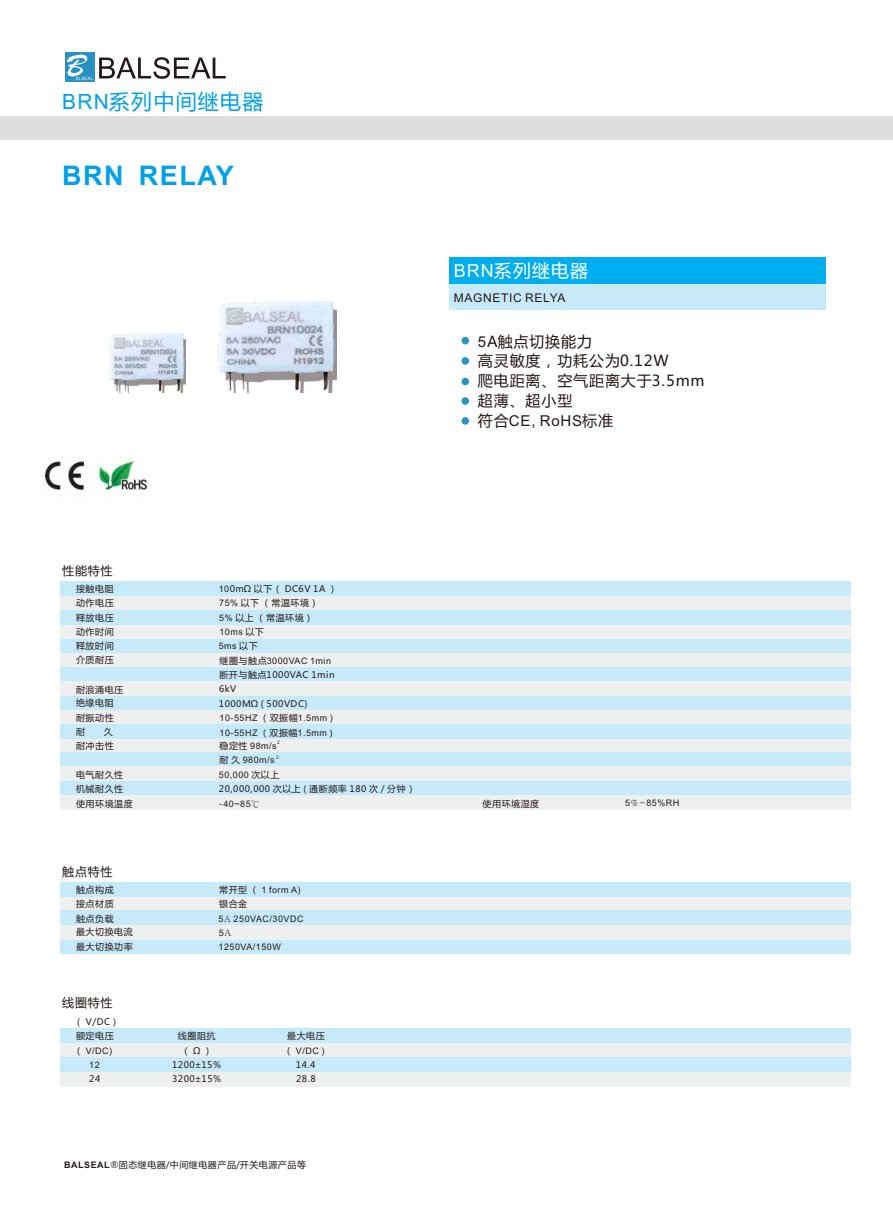
<style>
.page{position:relative;width:893px;height:1212px;background:#fff}
.page>*{position:absolute;margin:0;border:0;box-sizing:border-box;transform-origin:0 0}
.t1{font:700 27px "Arial";letter-spacing:.055em;color:#00a1e9}
.t2{font:21px "Microsoft Ya Hei";letter-spacing:.06em;color:#00a1e9}
.t3{font:18px "Microsoft Ya Hei";letter-spacing:.06em;color:#fff}
.t4{font:15px/19.8px "Microsoft Ya Hei";letter-spacing:.06em;color:#231916}
.t5{font:15px "Arial";letter-spacing:.055em;color:#231916}
.t6{font:12px "Arial";letter-spacing:.055em;color:#231916}
.t7{font:12px "Microsoft Ya Hei";letter-spacing:.06em;color:#231916}
.t8{font:9px/14px "Microsoft Ya Hei";letter-spacing:.06em;color:#231916}
.t9{font:9px/14.7px "Arial";letter-spacing:.055em;color:#231916}
.t10{font:4.5px "Microsoft Ya Hei";color:#231916}
.s1{font-family:"Arial"}
.s2{font-family:"Microsoft Ya Hei"}
.s3{font-family:"P Ming Li U"}
.s4{font-family:"Batang"}
.s5{font-family:"Arial";font-weight:700}
</style>
<div class="page">
<div style="left:60px;top:638px;width:790px;height:15px;background:#c7eafb"></div>
<div style="left:60px;top:624px;width:790px;height:15px;background:#eeefef"></div>
<div style="left:60px;top:596px;width:790px;height:14px;background:#eeefef"></div>
<div style="left:449px;top:283px;width:376px;height:26px;background:#c7eafb"></div>
<div style="left:449px;top:257px;width:376px;height:26px;background:#00aeef"></div>
<div style="left:0;top:116px;width:893px;height:24px;background:#dcdddd"></div>
<div style="left:65px;top:52px;width:30px;height:30px;background:#2791c3"></div>
<svg style="left:67px;top:55px;width:26px;height:25px"></svg>
<svg style="left:99px;top:57px;width:127px;height:22px"></svg>
<div style="left:461px;top:337px;width:8px;height:7px;background:#2795c3;border-radius:50%"></div>
<div style="left:461px;top:357px;width:8px;height:8px;background:#2795c3;border-radius:50%"></div>
<div style="left:461px;top:378px;width:8px;height:7px;background:#2795c3;border-radius:50%"></div>
<div style="left:461px;top:397px;width:8px;height:8px;background:#2795c3;border-radius:50%"></div>
<div style="left:461px;top:417px;width:8px;height:8px;background:#2795c3;border-radius:50%"></div>
<img style="left:43px;top:459px;width:105px;height:34px">
<div style="left:60px;top:581px;width:790px;height:15px;background:#c7eafb"></div>
<div style="left:60px;top:610px;width:790px;height:14px;background:#c7eafb"></div>
<div style="left:60px;top:653px;width:790px;height:14px;background:#eeefef"></div>
<div style="left:60px;top:1043px;width:790px;height:14px;background:#eeefef"></div>
<div style="left:60px;top:1028px;width:790px;height:15px;background:#c7eafb"></div>
<div style="left:60px;top:1057px;width:790px;height:14px;background:#c7eafb"></div>
<div style="left:60px;top:1072px;width:790px;height:14px;background:#eeefef"></div>
<div style="left:60px;top:667px;width:790px;height:15px;background:#c7eafb"></div>
<div style="left:60px;top:681px;width:790px;height:15px;background:#eeefef"></div>
<div style="left:60px;top:696px;width:790px;height:15px;background:#c7eafb"></div>
<div style="left:60px;top:710px;width:790px;height:15px;background:#eeefef"></div>
<div style="left:60px;top:725px;width:790px;height:14px;background:#c7eafb"></div>
<div style="left:60px;top:739px;width:790px;height:14px;background:#eeefef"></div>
<div style="left:60px;top:752px;width:790px;height:15px;background:#c7eafb"></div>
<div style="left:60px;top:767px;width:790px;height:14px;background:#eeefef"></div>
<div style="left:60px;top:781px;width:790px;height:15px;background:#c7eafb"></div>
<div style="left:60px;top:795px;width:790px;height:15px;background:#eeefef"></div>
<div style="left:60px;top:939px;width:790px;height:15px;background:#c7eafb"></div>
<div style="left:60px;top:925px;width:790px;height:14px;background:#eeefef"></div>
<div style="left:60px;top:896px;width:790px;height:15px;background:#eeefef"></div>
<div style="left:60px;top:882px;width:790px;height:15px;background:#c7eafb"></div>
<div style="left:60px;top:911px;width:790px;height:14px;background:#c7eafb"></div>
<img style="left:219px;top:301px;width:118px;height:91px">
<img style="left:110px;top:333px;width:76px;height:59px">
<h2 class="t2" style="left:62px;top:92px;width:203px"><span class="s1">BRN</span>系列中间继电器</h2>
<h1 class="t1" style="left:62px;top:165px;width:173px">BRN RELAY</h1>
<h3 class="t3" style="left:454px;top:263px;width:136px"><span class="s1">BRN</span>系列继电器</h3>
<h3 class="t6" style="left:454px;top:293px;width:113px">MAGNETIC RELYA</h3>
<h3 class="t4" style="left:478px;top:332px;width:228px"><span class="s1">5</span>A触点切换能力<br>高灵敏度，功耗公为0.12W<br>爬电距离、空气距离大于3.5mm超薄、超小型</h3>
<h3 class="t5" style="left:478px;top:415px;width:137px"><span class="s2">符合</span>CE, RoHS<span class="s2">标准</span></h3>
<h3 class="t7" style="left:62px;top:565px;width:52px">性能特性</h3>
<p class="t8" style="left:76px;top:582px;width:39px">接触电阻动作电压</p>
<p class="t8" style="left:76px;top:625px;width:39px;line-height:14.5px">动作时间释放时间</p>
<p class="t8" style="left:76px;top:612px;width:39px">释放电压</p>
<p class="t8" style="left:76px;top:654px;width:39px">介质耐压</p>
<p class="t8" style="left:219px;top:582px;width:120px"><span class="s1">10</span>0mΩ 以下（ DC6V 1A ）</p>
<p class="t8" style="left:219px;top:612px;width:96px"><span class="s1">5%</span> 以上 （常温环境）</p>
<p class="t8" style="left:219px;top:596px;width:101px"><span class="s1">75%</span> 以下 （常温环境）</p>
<p class="t9" style="left:219px;top:625px;width:114px">10ms <span class="s2">以下<br></span>5ms <span class="s2">以下<br>继圈与触点</span>3000VAC 1min</p>
<p class="t8" style="left:219px;top:668px;width:117px">断开与触点1000VAC 1min</p>
<p class="t8" style="left:76px;top:683px;width:49px">耐浪涌电压</p>
<p class="t8" style="left:219px;top:683px;width:19px">6kV</p>
<p class="t8" style="left:76px;top:696px;width:39px">绝缘电阻</p>
<p class="t8" style="left:219px;top:697px;width:90px">1000MΩ ( 500VDC)</p>
<p class="t8" style="left:76px;top:711px;width:39px">耐振动性</p>
<p class="t9" style="left:219px;top:711px;width:115px">10-55HZ <span class="s2">（双振幅</span>1.5mm )<br>10-55HZ <span class="s2">（双振幅</span>1.5mm )</p>
<p class="t8" style="left:76px;top:739px;width:39px">耐冲击性</p>
<p class="t9" style="left:220px;top:739px;width:59px"><span class="s2">稳定性</span> 98m/s</p>
<p class="t10" style="left:277px;top:741px;width:4px">2</p>
<p class="t9" style="left:219px;top:754px;width:57px"><span class="s2">耐 久</span> 980m/s</p>
<p class="t10" style="left:276px;top:755px;width:4px">2</p>
<p class="t8" style="left:76px;top:769px;width:49px">电气耐久性</p>
<p class="t9" style="left:219px;top:768px;width:62px">50,000 <span class="s2">次以上</span></p>
<p class="t8" style="left:76px;top:783px;width:49px">机械耐久性</p>
<p class="t8" style="left:219px;top:782px;width:198px">20,000,000 次以上 ( 通断频率 180 次 / 分钟）</p>
<p class="t8" style="left:76px;top:797px;width:58px">使用环境温度</p>
<p class="t9" style="left:219px;top:797px;width:43px"><span class="s2">-</span>40~85<span class="s3">℃</span></p>
<p class="t8" style="left:76px;top:726px;width:10px">耐</p>
<p class="t8" style="left:104px;top:726px;width:10px">久</p>
<h3 class="t7" style="left:62px;top:866px;width:52px">触点特性</h3>
<p class="t8" style="left:76px;top:883px;width:39px">触点构成接点材质</p>
<p class="t8" style="left:76px;top:925px;width:58px;line-height:14.5px">最大切换电流最大切换功率</p>
<p class="t8" style="left:76px;top:912px;width:39px">触点负载</p>
<p class="t9" style="left:219px;top:883px;width:83px"><span class="s2">常开型 （</span> 1 form A)</p>
<p class="t9" style="left:219px;top:912px;width:87px">5<span class="s4">A</span> 250VAC/30VDC</p>
<p class="t8" style="left:219px;top:897px;width:30px">银合金</p>
<p class="t9" style="left:219px;top:926px;width:64px;line-height:14.1px">5<span class="s4">A<br></span>1250VA/150W</p>
<h3 class="t7" style="left:62px;top:997px;width:52px">线圈特性</h3>
<p class="t8" style="left:76px;top:1030px;width:39px">额定电压</p>
<p class="t8" style="left:178px;top:1030px;width:39px">线圈阻抗</p>
<p class="t8" style="left:287px;top:1030px;width:39px">最大电压</p>
<p class="t9" style="left:74px;top:1044px;width:40px"><span class="s2">（</span> V/DC)</p>
<p class="t8" style="left:181px;top:1045px;width:32px">（ Ω ）</p>
<p class="t9" style="left:284px;top:1044px;width:42px"><span class="s2">（</span> V/DC )</p>
<p class="t9" style="left:89px;top:1058px;width:12px">12</p>
<p class="t8" style="left:89px;top:1073px;width:13px">24</p>
<p class="t8" style="left:74px;top:1015px;width:47px">（ V/DC）</p>
<p class="t8" style="left:172px;top:1059px;width:51px">1200±15%<br>3200±15%</p>
<p class="t8" style="left:296px;top:1059px;width:21px;line-height:13.5px">14.4<br>28.8</p>
<p class="t8" style="left:64px;top:1159px;width:243px"><span class="s5">BALSEAL</span>®固态继电器/中间继电器产品/开关电源产品等</p>
<p class="t8" style="left:483px;top:797px;width:58px">使用环境湿度</p>
<p class="t9" style="left:625px;top:797px;width:56px">5<span class="s4">%~</span>85%RH</p>
</div>
